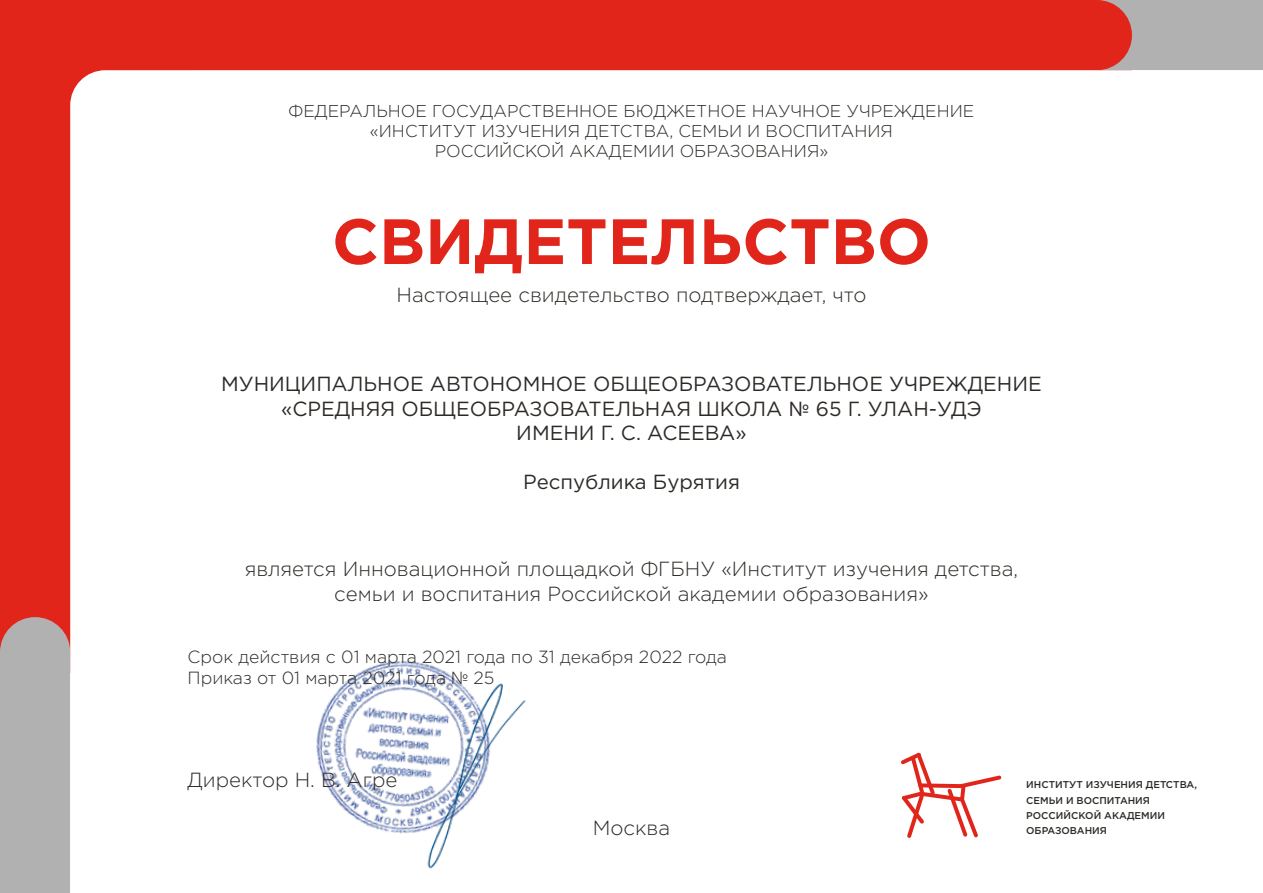
<style>
.page{position:relative;width:1263px;height:893px;background:#fff}
.page>*{position:absolute;margin:0;border:0;box-sizing:border-box;transform-origin:0 0}
.t1{font:700 63.75px "Gotham Pro";color:#e1251b}
.t2{font:300 20.4px/24.5px "Gotham Pro";color:#2d2a26;text-align:center}
.t3{font:20.4px/24.5px "Gotham Pro";color:#2d2a26;text-align:center}
.t4{font:300 17.55px/21.1px "Gotham Pro";color:#2d2a26}
.t5{font:300 17.1px/20.1px "Gotham Pro";color:#2d2a26;text-align:center}
.t6{font:500 9.9px/15.5px "Gotham Pro";color:#2d2a26}
</style>
<div class="page">
<div style="left:1103px;top:0;width:160px;height:70px;background:#b1b1b1"></div>
<div style="left:0;top:0;width:1132px;height:70px;background:#e1251b;border-radius:35px"></div>
<div style="left:0;top:0;width:70px;height:673px;background:#e1251b"></div>
<div style="left:0;top:617px;width:70px;height:276px;background:#b1b1b1"></div>
<img style="left:316px;top:660px;width:139px;height:174px">
<img style="left:418px;top:679px;width:108px;height:190px">
<svg style="left:901px;top:752px;width:100px;height:86px"></svg>
<p class="t5" style="left:289px;top:101px;width:687px">ФЕДЕРАЛЬНОЕ ГОСУДАРСТВЕННОЕ БЮДЖЕТНОЕ НАУЧНОЕ УЧРЕЖДЕНИЕ «ИНСТИТУТ ИЗУЧЕНИЯ ДЕТСТВА, СЕМЬИ И ВОСПИТАНИЯ<br>РОССИЙСКОЙ АКАДЕМИИ ОБРАЗОВАНИЯ»</p>
<h1 class="t1" style="left:332px;top:205px;width:600px">СВИДЕТЕЛЬСТВО</h1>
<p class="t2" style="left:397px;top:283px;width:471px">Настоящее свидетельство подтверждает, что</p>
<p class="t3" style="left:221px;top:372px;width:822px">МУНИЦИПАЛЬНОЕ АВТОНОМНОЕ ОБЩЕОБРАЗОВАТЕЛЬНОЕ УЧРЕЖДЕНИЕ «СРЕДНЯЯ ОБЩЕОБРАЗОВАТЕЛЬНАЯ ШКОЛА № 65 Г. УЛАН-УДЭ<br>ИМЕНИ Г. С. АСЕЕВА»</p>
<p class="t3" style="left:523px;top:470px;width:218px">Республика Бурятия</p>
<p class="t2" style="left:245px;top:557px;width:775px">является Инновационной площадкой ФГБНУ «Институт изучения детства, семьи и воспитания Российской академии образования»</p>
<p class="t4" style="left:188px;top:646px;width:541px">Срок действия с 01 марта 2021 года по 31 декабря 2022 года<br>Приказ от 01 марта 2021 года № 25</p>
<p class="t2" style="left:188px;top:767px;width:211px">Директор Н. В. Агре</p>
<p class="t6" style="left:1026px;top:777px;width:172px">ИНСТИТУТ ИЗУЧЕНИЯ ДЕТСТВА,<br>СЕМЬИ И ВОСПИТАНИЯ<br>РОССИЙСКОЙ АКАДЕМИИ</p>
<p class="t2" style="left:593px;top:815px;width:79px">Москва</p>
<p class="t6" style="left:1026px;top:823px;width:82px">ОБРАЗОВАНИЯ</p>
</div>
